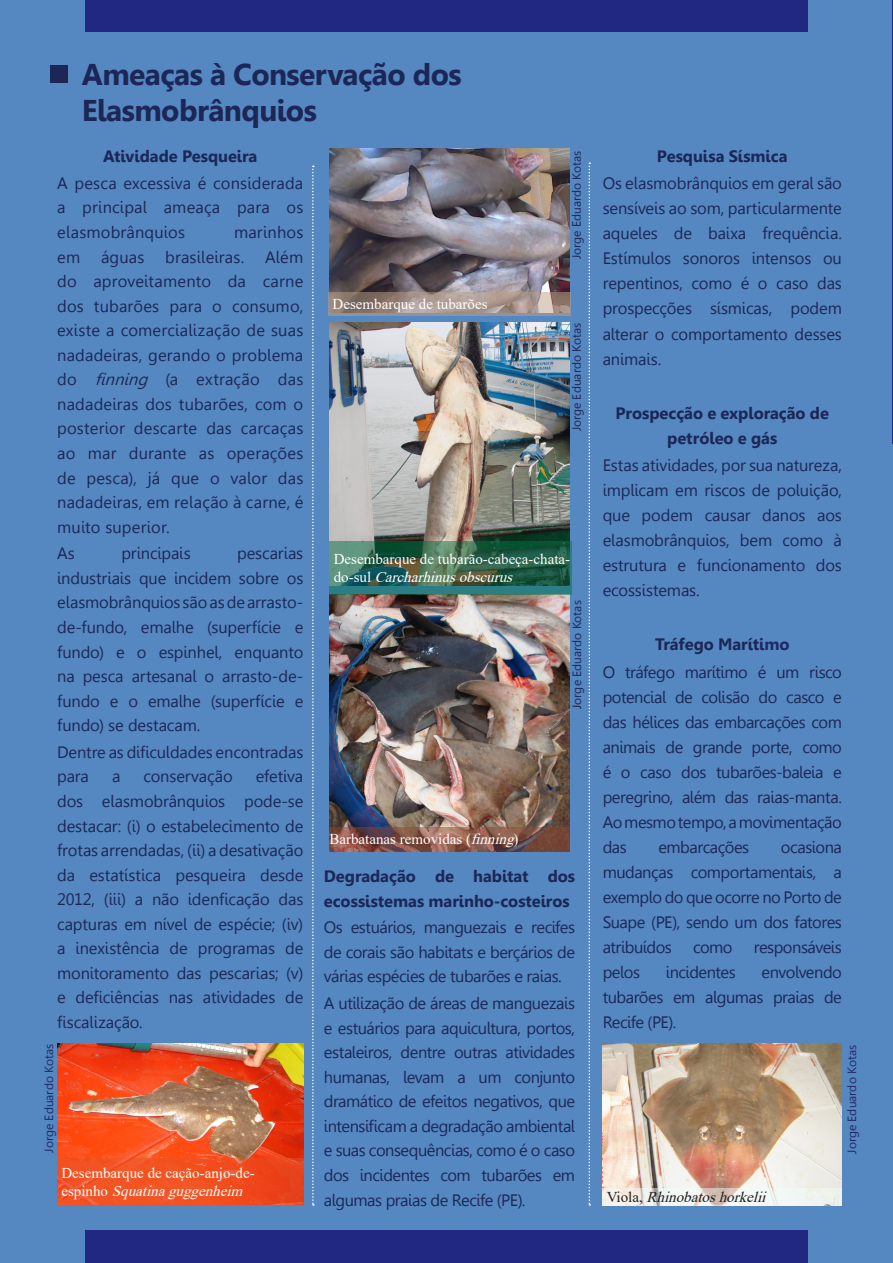
<style>
.page{position:relative;width:893px;height:1263px;background:#fff}
.page>*{position:absolute;margin:0;border:0;box-sizing:border-box;transform-origin:0 0}
.t1{font:700 30px/36px "Gisha";letter-spacing:-.02em;color:#1c2757}
.Title___Sidebar_1{font:16.5px/24.6px "Gisha";letter-spacing:-.01em;color:#1c2757;text-align:justify}
.Title___Sidebar_1-2{font:700 16.5px/24.6px "Gisha";letter-spacing:-.005em;color:#1c2757}
.Title___Sidebar_1-3{font:16.5px "Gisha";letter-spacing:-.03em;color:#1c2757}
.Title___Sidebar_1-4{font:16.5px "Gisha";letter-spacing:.01em;color:#1c2757}
.t2{font:15px/18px "Times New Roman";color:#fff}
.t3{font:italic 15px "Times New Roman";color:#231f20}
.t4{font:12px "Gisha";color:#1c2757}
.t5{font:12px "Gisha";color:#202866}
.s1{font-style:italic}
.s2{color:#231f20}
.s3{color:#202866}
.s4{font-style:normal}
</style>
<div class="page">
<div style="left:0;top:0;width:892px;height:1263px;background:#5587c1"></div>
<hr style="left:892px;top:0;width:1px;height:443px;background:#202881">
<div style="left:85px;top:0;width:723px;height:32px;background:#202881"></div>
<div style="left:85px;top:1230px;width:723px;height:33px;background:#202881"></div>
<div style="left:51px;top:65px;width:17px;height:17px;background:#1c2757"></div>
<svg style="left:312px;top:166px;width:2px;height:1039px"></svg>
<svg style="left:589px;top:163px;width:1px;height:1042px"></svg>
<img style="left:329px;top:149px;width:241px;height:143px">
<img style="left:329px;top:322px;width:241px;height:219px">
<img style="left:329px;top:594px;width:241px;height:233px">
<img style="left:57px;top:1043px;width:246px;height:115px">
<svg style="left:57px;top:1158px;width:246px;height:47px;background:#f04f21"></svg>
<svg style="left:329px;top:827px;width:241px;height:24px;background:#825449"></svg>
<svg style="left:329px;top:541px;width:243px;height:53px;background:#336a57"></svg>
<img style="left:603px;top:1043px;width:239px;height:145px">
<svg style="left:602px;top:1188px;width:240px;height:17px;background:#ecece6"></svg>
<svg style="left:328px;top:292px;width:243px;height:24px;background:#9f908a"></svg>
<p class="t1" style="left:82px;top:57px;width:381px">Ameaças à Conservação dos<br>Elasmobrânquios</p>
<p class="Title___Sidebar_1-2" style="left:103px;top:144px;width:156px">Atividade Pesqueira</p>
<p class="Title___Sidebar_1" style="left:57px;top:171px;width:248px">A pesca excessiva é considerada a principal ameaça para os elasmobrânquios</p>
<p class="t4" style="left:570px;top:259px;width:110px;rotate:-90deg">Jorge Eduardo Kotas</p>
<p class="Title___Sidebar_1-4" style="left:234px;top:223px;width:71px">marinhos</p>
<p class="Title___Sidebar_1" style="left:57px;top:245px;width:248px;text-indent:208px">Além do aproveitamento da carne dos tubarões para o consumo, existe a comercialização de suas nadadeiras, gerando o problema do <span class="s1">finning</span> (a extração das nadadeiras dos tubarões, com o posterior descarte das carcaças ao mar durante as operações de pesca), já que o valor das nadadeiras, em relação à carne, é muito superior.</p>
<p class="Title___Sidebar_1" style="left:57px;top:541px;width:19px">As</p>
<p class="Title___Sidebar_1" style="left:121px;top:541px;width:71px">principais</p>
<p class="Title___Sidebar_1" style="left:57px;top:245px;width:25px">em</p>
<p class="Title___Sidebar_1" style="left:101px;top:245px;width:45px">águas</p>
<p class="Title___Sidebar_1-4" style="left:165px;top:247px;width:81px">brasileiras.</p>
<p class="t2" style="left:333px;top:295px;width:156px">Desembarque de tubarões</p>
<p class="t4" style="left:570px;top:431px;width:110px;rotate:-90deg">Jorge Eduardo Kotas</p>
<p class="Title___Sidebar_1" style="left:57px;top:541px;width:248px;text-indent:180px">pescarias industriais que incidem sobre os elasmobrânquios são as de arrasto&shy;de-fundo, emalhe (superfície e fundo) e o espinhel, enquanto na pesca artesanal o arrasto-de&shy;fundo e o emalhe (superfície e fundo) se destacam.</p>
<p class="Title___Sidebar_1" style="left:57px;top:740px;width:248px">Dentre as dificuldades encontradas para</p>
<p class="t2" style="left:334px;top:549px;width:238px">Desembarque de tubarão-cabeça-chata&shy;d o - s u l <span class="s1">Carcharhinusobscurus</span></p>
<p class="t4" style="left:570px;top:709px;width:110px;rotate:-90deg"><span class="s2">J</span>orge Eduardo Kotas</p>
<p class="Title___Sidebar_1" style="left:57px;top:764px;width:248px;text-indent:199px">efetiva dos elasmobrânquios pode-se destacar: (i) o estabelecimento de frotas arrendadas, (ii) a desativação da estatística pesqueira desde 2012, (iii) a não idenficação das capturas em nível de espécie; (iv) a inexistência de programas de monitoramento das pescarias; (v) e deficiências nas atividades de fiscalização.</p>
<p class="Title___Sidebar_1" style="left:112px;top:764px;width:10px">a</p>
<p class="Title___Sidebar_1" style="left:143px;top:764px;width:91px">conservação</p>
<p class="t2" style="left:329px;top:830px;width:191px">Barbatanas removidas (<span class="s1">finning</span>)</p>
<p class="Title___Sidebar_1-2" style="left:324px;top:864px;width:253px">Degradação de habitat dos ecossistemas marinho-costeiros</p>
<p class="Title___Sidebar_1" style="left:324px;top:915px;width:253px">Os estuários, manguezais e recifes de corais são habitats e berçários de várias espécies de tubarões e raias.</p>
<p class="Title___Sidebar_1" style="left:324px;top:991px;width:253px">A utilização de áreas de manguezais e estuários para aquicultura, portos, estaleiros, dentre outras atividades humanas, levam a um conjunto dramático de efeitos negativos, que intensificam a degradação ambiental e suas consequências, como é o caso dos incidentes com tubarões em algumas praias de Recife (PE).</p>
<p class="t5" style="left:42px;top:1152px;width:110px;rotate:-90deg">Jorge Eduardo Kotas</p>
<p class="t2" style="left:61px;top:1163px;width:195px">Desembarque de cação-anjo-de&shy;e s p i n h o <span class="s1">Squatinaguggenheim</span></p>
<p class="Title___Sidebar_1-2" style="left:657px;top:144px;width:132px">Pesquisa Sísmica</p>
<p class="Title___Sidebar_1" style="left:603px;top:171px;width:241px;line-height:25px">Os elasmobrânquios em geral são sensíveis ao som, particularmente aqueles de baixa frequência.<br>Estímulos sonoros intensos ou repentinos, como é o caso das prospecções sísmicas, podem alterar o comportamento desses animais.</p>
<p class="Title___Sidebar_1-2" style="left:616px;top:401px;width:215px;line-height:25px;text-align:center">Prospecção e exploração de petróleo e gás</p>
<p class="Title___Sidebar_1" style="left:603px;top:453px;width:241px;line-height:25px">Estas atividades, por sua natureza, implicam em riscos de poluição, que podem causar danos aos elasmobrânquios, bem como à estrutura e funcionamento dos ecossistemas.</p>
<p class="Title___Sidebar_1-2" style="left:655px;top:632px;width:136px">Tráfego Marít<span class="s3">imo</span></p>
<p class="Title___Sidebar_1" style="left:603px;top:659px;width:241px;line-height:25px">O tráfego marítimo é um risco potencial de colisão do casco e das hélices das embarcações com animais de grande porte, como é o caso dos tubarões-baleia e peregrino, além das raias-manta.<br>Ao mesmo tempo, a movimentação das</p>
<p class="Title___Sidebar_1-3" style="left:658px;top:837px;width:92px">embarcações</p>
<p class="Title___Sidebar_1" style="left:603px;top:834px;width:241px;line-height:25px;text-indent:178px">ocasiona mudanças comportamentais, a exemplo do que ocorre no Porto de Suape (PE), sendo um dos fatores atribuídos</p>
<p class="Title___Sidebar_1" style="left:693px;top:935px;width:41px">como</p>
<p class="Title___Sidebar_1-3" style="left:754px;top:937px;width:90px">responsáveis</p>
<p class="Title___Sidebar_1" style="left:603px;top:960px;width:241px;line-height:25px;text-indent:159px">envolvendo tubarões em algumas praias de Recife (PE).</p>
<p class="Title___Sidebar_1" style="left:603px;top:960px;width:39px">pelos</p>
<p class="Title___Sidebar_1-3" style="left:666px;top:962px;width:71px">incidentes</p>
<p class="t3" style="left:607px;top:1186px;width:166px"><span class="s4">V i o l a ,</span> Rhinobatoshorkelii</p>
<p class="t5" style="left:845px;top:1153px;width:110px;rotate:-90deg">Jorge Eduardo Kotas</p>
</div>
